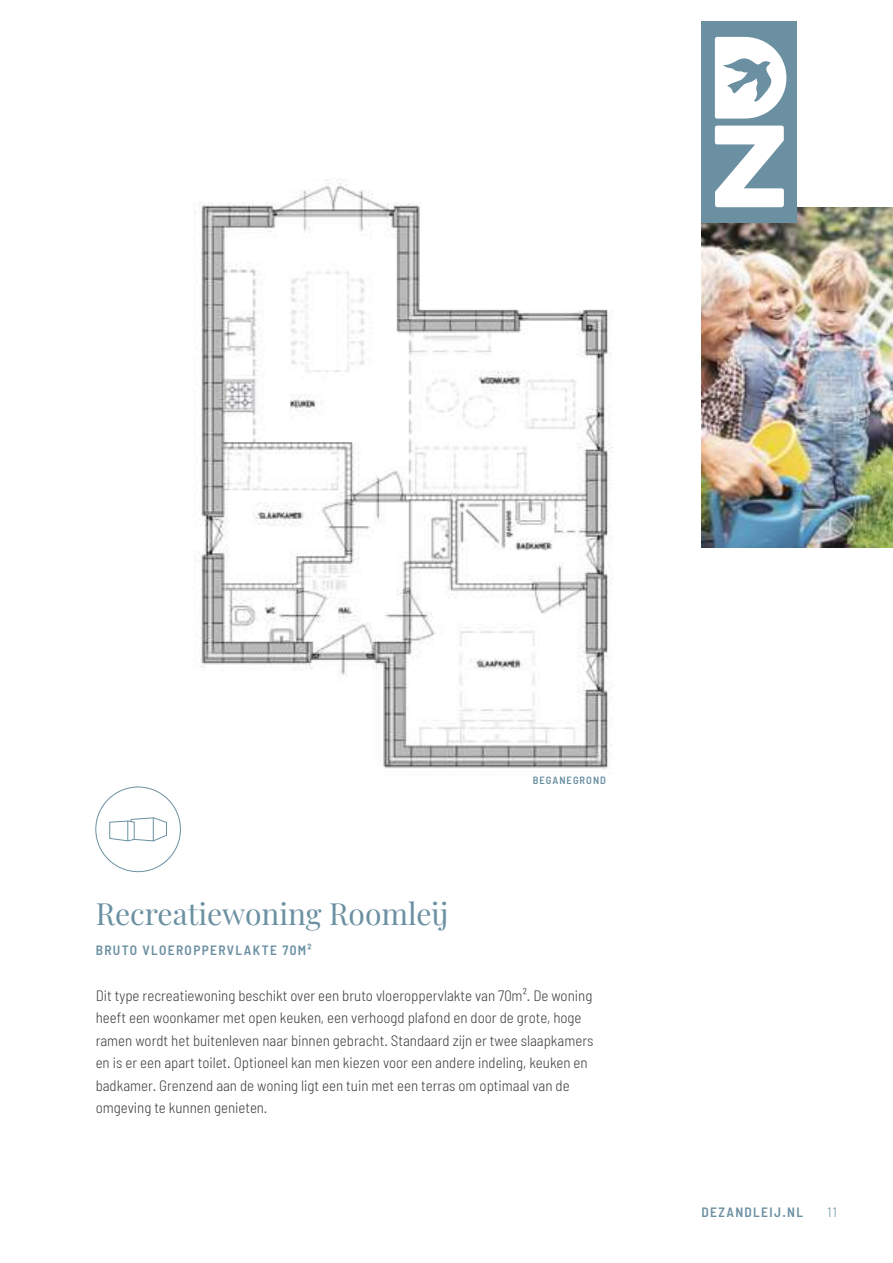
<style>
.page{position:relative;width:893px;height:1263px;background:#fff}
.page>*{position:absolute;margin:0;border:0;box-sizing:border-box;transform-origin:0 0}
.t1{font:30px "Playfair Display";color:#6b90a2}
.t2{font:300 semi-condensed 15px/22.5px "Barlow";color:#3c3c3b}
.t3{font:600 semi-condensed 13.5px "Barlow";letter-spacing:.1em;color:#6b90a2}
.t4{font:300 semi-condensed 13.5px "Barlow";color:#6b90a2}
.t5{font:600 semi-condensed 10.5px "Barlow";letter-spacing:.1em;color:#6b90a2}
</style>
<div class="page">
<img style="left:702px;top:207px;width:191px;height:340px">
<div style="left:702px;top:21px;width:95px;height:202px;background:#6b90a2"></div>
<svg style="left:715px;top:126px;width:69px;height:81px"></svg>
<svg style="left:715px;top:37px;width:71px;height:82px"></svg>
<img style="left:157px;top:180px;width:456px;height:615px">
<svg style="left:109px;top:817px;width:58px;height:25px"></svg>
<p class="t5" style="left:533px;top:774px;width:75px">BEGANEGROND</p>
<h1 class="t1" style="left:96px;top:891px;width:354px">Recreatiewoning Roomleij</h1>
<p class="t3" style="left:96px;top:942px;width:217px">BRUTO VLOEROPPERVLAKTE 70M²</p>
<p class="t2" style="left:96px;top:983px;width:499px">Dit type recreatiewoning beschikt over een bruto vloeroppervlakte van 70m². De woning heeft een woonkamer met open keuken, een verhoogd plafond en door de grote, hoge ramen wordt het buitenleven naar binnen gebracht. Standaard zijn er twee slaapkamers en is er een apart toilet. Optioneel kan men kiezen voor een andere indeling, keuken en badkamer. Grenzend aan de woning ligt een tuin met een terras om optimaal van de omgeving te kunnen genieten.</p>
<p class="t3" style="left:702px;top:1204px;width:103px">DEZANDLEIJ.NL</p>
<p class="t4" style="left:827px;top:1204px;width:11px">11</p>
</div>
